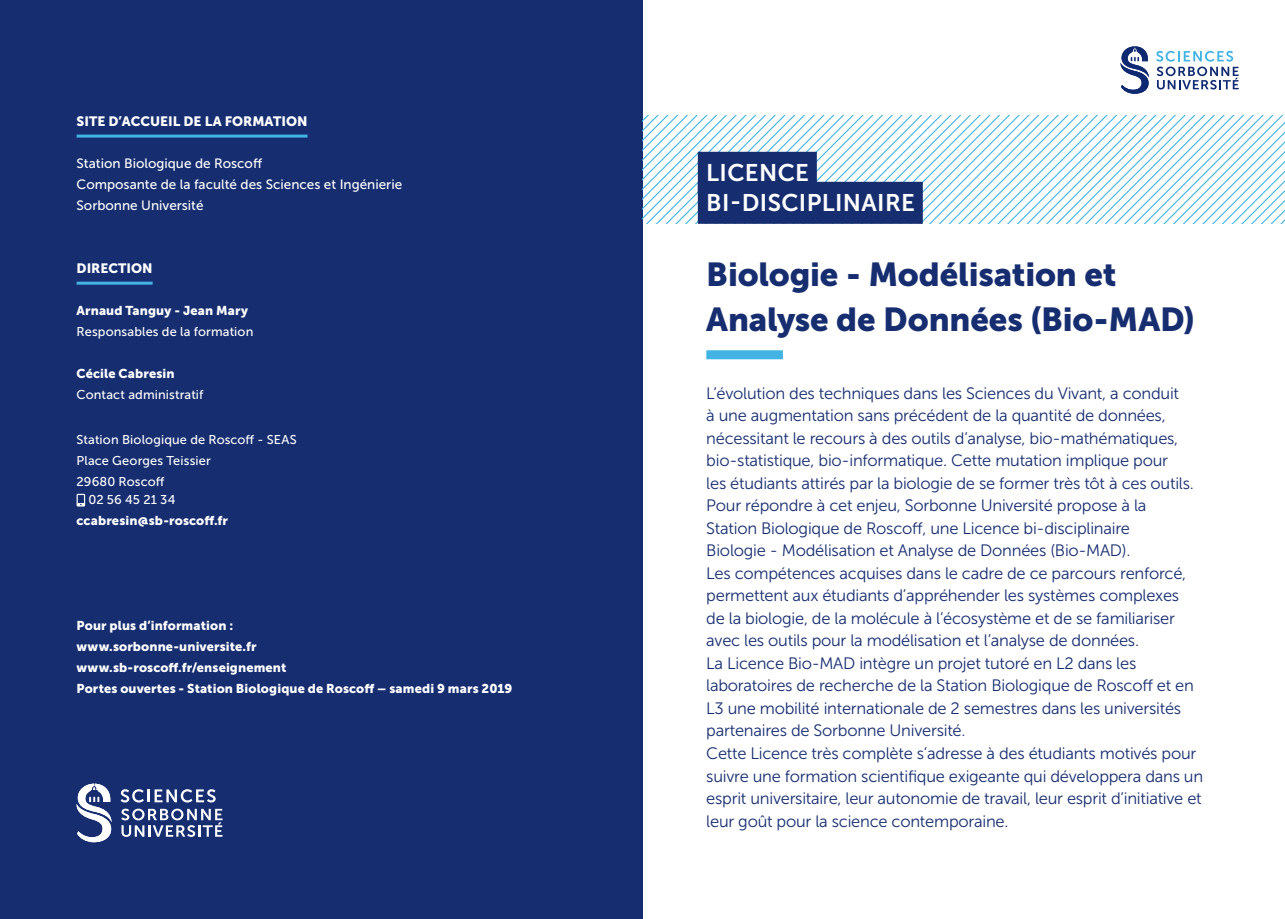
<style>
.page{position:relative;width:1285px;height:919px;background:#fff}
.page>*{position:absolute;margin:0;border:0;box-sizing:border-box;transform-origin:0 0}
.t1{font:33px/45px "Museo Sans 900";letter-spacing:-.005em;color:#162d70}
.t2{font:24px/30px "Museo Sans 700";letter-spacing:.015em;color:#fff}
.t3{font:16.5px/22.5px "Museo Sans 300";letter-spacing:-.015em;color:#162d70}
.t4{font:13.5px/21px "Museo Sans 500";color:#fff}
.t5{font:13.5px "Museo Sans 900";color:#fff}
.t6{font:12.75px/21px "Museo Sans 900";letter-spacing:.01em;color:#fff}
.t7{font:12.75px/21px "Museo Sans 500";letter-spacing:.01em;color:#fff}
</style>
<div class="page">
<div style="left:0;top:0;width:642px;height:918px;background:#162d70"></div>
<hr style="left:77px;top:134px;width:230px;height:3px;background:#42b4e4">
<hr style="left:77px;top:281px;width:76px;height:3px;background:#42b4e4">
<svg style="left:77px;top:493px;width:8px;height:13px"></svg>
<svg style="left:121px;top:789px;width:94px;height:13px"></svg>
<svg style="left:77px;top:783px;width:35px;height:59px"></svg>
<svg style="left:121px;top:808px;width:101px;height:28px"></svg>
<svg style="left:642px;top:116px;width:642px;height:108px"></svg>
<svg style="left:1120px;top:46px;width:29px;height:48px"></svg>
<svg style="left:1156px;top:51px;width:82px;height:38px"></svg>
<div style="left:697px;top:152px;width:119px;height:42px;background:#162d70"></div>
<div style="left:697px;top:182px;width:225px;height:42px;background:#162d70"></div>
<div style="left:706px;top:350px;width:76px;height:9px;background:#42b4e4"></div>
<p class="t5" style="left:77px;top:114px;width:232px">SITE D’ACCUEIL DE LA FORMATION</p>
<p class="t4" style="left:77px;top:153px;width:327px">Station Biologique de Roscoff<br>Composante de la faculté des Sciences et Ingénierie<br>Sorbonne Université</p>
<p class="t5" style="left:77px;top:261px;width:77px">DIRECTION</p>
<p class="t6" style="left:77px;top:300px;width:173px">Arnaud Tanguy - Jean Mary</p>
<p class="t7" style="left:77px;top:321px;width:178px">Responsables de la formation</p>
<p class="t6" style="left:77px;top:363px;width:100px">Cécile Cabresin</p>
<p class="t7" style="left:77px;top:384px;width:128px">Contact administratif</p>
<p class="t7" style="left:77px;top:428px;width:222px">Station Biologique de Roscoff - SEAS<br>Place Georges Teissier<br>29680 Roscoff</p>
<p class="t7" style="left:88px;top:489px;width:88px">02 56 45 21 34</p>
<p class="t6" style="left:77px;top:510px;width:153px">ccabresin@sb-roscoff.fr</p>
<p class="t6" style="left:77px;top:615px;width:437px">Pour plus d’information :<br>www.sorbonne-universite.fr<br>www.sb-roscoff.fr/enseignement<br>Portes ouvertes - Station Biologique de Roscoff – samedi 9 mars 2019</p>
<h2 class="t2" style="left:706px;top:158px;width:210px">LICENCE<br>BI-DISCIPLINAIRE</h2>
<h1 class="t1" style="left:706px;top:252px;width:490px">Biologie - Modélisation et<br>Analyse de Données (Bio-MAD)</h1>
<p class="t3" style="left:706px;top:382px;width:498px">L’évolution des techniques dans les Sciences du Vivant, a conduit<br>à une augmentation sans précédent de la quantité de données, nécessitant le recours à des outils d’analyse, bio-mathématiques, bio-statistique, bio-informatique. Cette mutation implique pour<br>les étudiants attirés par la biologie de se former très tôt à ces outils.<br>Pour répondre à cet enjeu, Sorbonne Université propose à la<br>Station Biologique de Roscoff, une Licence bi-disciplinaire<br>Biologie - Modélisation et Analyse de Données (Bio-MAD).<br>Les compétences acquises dans le cadre de ce parcours renforcé, permettent aux étudiants d’appréhender les systèmes complexes<br>de la biologie, de la molécule à l’écosystème et de se familiariser avec les outils pour la modélisation et l’analyse de données.<br>La Licence Bio-MAD intègre un projet tutoré en L2 dans les laboratoires de recherche de la Station Biologique de Roscoff et en L3 une mobilité internationale de 2 semestres dans les universités partenaires de Sorbonne Université.<br>Cette Licence très complète s’adresse à des étudiants motivés pour suivre une formation scientifique exigeante qui développera dans un esprit universitaire, leur autonomie de travail, leur esprit d’initiative et leur goût pour la science contemporaine.</p>
</div>
